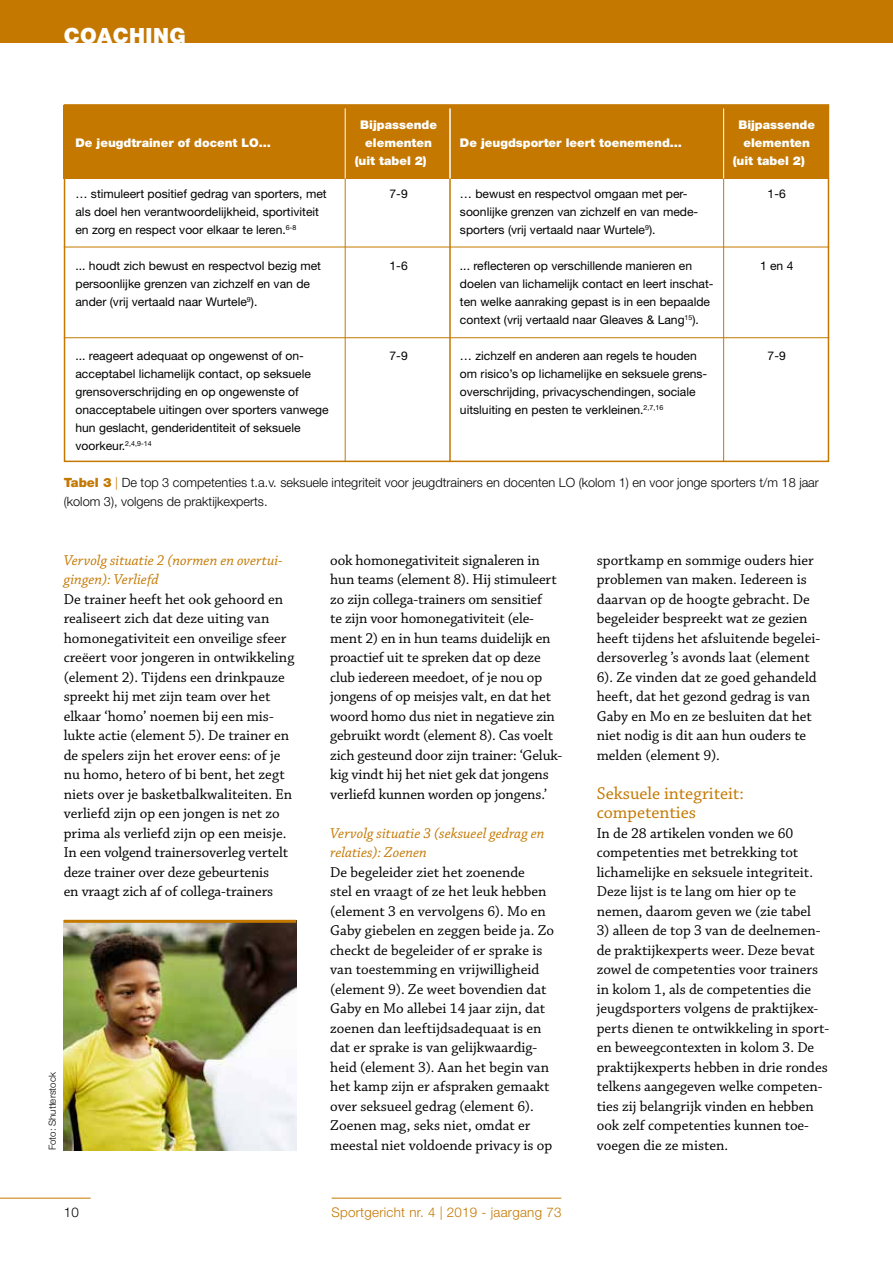
<style>
.page{position:relative;width:893px;height:1263px;background:#fff}
.page>*{position:absolute;margin:0;border:0;box-sizing:border-box;transform-origin:0 0}
.t1{font:900 21px "Helvetica Neue LT Std";letter-spacing:.02em;color:#fff}
.t2{font:18px/19.5px "Chaparral Pro";color:#c47800}
.t3{font:15px/19.5px "Chaparral Pro";color:#000}
.t4{font:italic 15px/19.5px "Chaparral Pro";color:#c47800}
.t5{font:300 13.35px "Helvetica Neue LT Std";letter-spacing:.02em;color:#c47800}
.t6{font:300 13.35px "Helvetica Neue LT Std";color:#000}
.t7{font:300 12.75px/19.5px "Helvetica Neue LT Std";color:#000}
.t8{font:12px/18px "Helvetica Neue LT Std";color:#000}
.t9{font:900 12px "Helvetica Neue LT Std";color:#fff}
.t10{font:300 9.75px "Helvetica Neue LT Std";color:#000}
.s1{font-weight:900;color:#c47800}
.s2{color:#c47800}
</style>
<div class="page">
<div style="left:0;top:0;width:893px;height:43px;background:#c47800"></div>
<hr style="left:0;top:1198px;width:91px;height:1px;background:#c47800">
<hr style="left:332px;top:1198px;width:229px;height:1px;background:#c47800">
<div style="left:64px;top:105px;width:765px;height:74px;background:#c47800"></div>
<div style="left:64px;top:104px;width:765px;height:358px;border:2px solid #c47800"></div>
<hr style="left:64px;top:247px;width:765px;height:1px;background:#c47800">
<hr style="left:64px;top:337px;width:765px;height:1px;background:#c47800">
<hr style="left:449px;top:179px;width:2px;height:283px;background:#c47800">
<hr style="left:345px;top:179px;width:1px;height:283px;background:#c47800">
<hr style="left:723px;top:179px;width:1px;height:283px;background:#c47800">
<hr style="left:449px;top:108px;width:2px;height:71px;background:#fff">
<hr style="left:345px;top:108px;width:1px;height:71px;background:#fff">
<hr style="left:723px;top:108px;width:1px;height:71px;background:#fff">
<img style="left:64px;top:923px;width:232px;height:227px">
<hr style="left:64px;top:920px;width:232px;height:3px;background:#c47800">
<h1 class="t1" style="left:64px;top:23px;width:123px">COACHING</h1>
<p class="t9" style="left:75px;top:135px;width:197px">De jeugdtrainer of docent LO…</p>
<p class="t8" style="left:75px;top:185px;width:253px">… stimuleert positief gedrag van sporters, met als doel hen verantwoordelijkheid, sportiviteit en zorg en respect voor elkaar te leren.<sup>6-8</sup></p>
<p class="t8" style="left:75px;top:257px;width:247px">... houdt zich bewust en respectvol bezig met persoonlijke grenzen van zichzelf en van de ander (vrij vertaald naar Wurtele<sup>9</sup>).</p>
<p class="t8" style="left:75px;top:347px;width:255px">... reageert adequaat op ongewenst of on&shy;acceptabel lichamelijk contact, op seksuele grensoverschrijding en op ongewenste of onacceptabele uitingen over sporters vanwege hun geslacht, genderidentiteit of seksuele voorkeur.<sup>2,4,9-14</sup></p>
<p class="t9" style="left:360px;top:117px;width:78px">Bijpassende</p>
<p class="t9" style="left:365px;top:135px;width:68px">elementen</p>
<p class="t9" style="left:355px;top:153px;width:74px">(uit tabel 2)</p>
<p class="t8" style="left:390px;top:185px;width:20px">7-9</p>
<p class="t8" style="left:390px;top:257px;width:20px">1-6</p>
<p class="t8" style="left:390px;top:347px;width:20px">7-9</p>
<p class="t9" style="left:460px;top:135px;width:224px">De jeugdsporter leert toenemend…</p>
<p class="t8" style="left:460px;top:185px;width:240px">… bewust en respectvol omgaan met per&shy;soonlijke grenzen van zichzelf en van mede&shy;sporters (vrij vertaald naar Wurtele<sup>9</sup>).</p>
<p class="t8" style="left:460px;top:257px;width:255px">... reflecteren op verschillende manieren en doelen van lichamelijk contact en leert inschat&shy;ten welke aanraking gepast is in een bepaalde context (vrij vertaald naar Gleaves &amp; Lang<sup>15</sup>).</p>
<p class="t8" style="left:460px;top:347px;width:249px">… zichzelf en anderen aan regels te houden om risico’s op lichamelijke en seksuele grens&shy;overschrijding, privacyschendingen, sociale uitsluiting en pesten te verkleinen.<sup>2,7,16</sup></p>
<p class="t9" style="left:738px;top:117px;width:78px">Bijpassende</p>
<p class="t9" style="left:743px;top:135px;width:68px">elementen</p>
<p class="t9" style="left:733px;top:153px;width:74px">(uit tabel 2)</p>
<p class="t8" style="left:768px;top:185px;width:20px">1-6</p>
<p class="t8" style="left:760px;top:257px;width:35px">1 en 4</p>
<p class="t8" style="left:768px;top:347px;width:20px">7-9</p>
<p class="t7" style="left:64px;top:472px;width:757px"><span class="s1">Tabel 3</span> <span class="s2">|</span> De top 3 competenties t.a.v. seksuele integriteit voor jeugdtrainers en docenten LO (kolom 1) en voor jonge sporters t/m 18 jaar (kolom 3), volgens de praktijkexperts.</p>
<p class="t4" style="left:64px;top:551px;width:220px">Vervolg situatie 2 (normen en overtui&shy;gingen): Verliefd</p>
<p class="t3" style="left:64px;top:590px;width:232px">De trainer heeft het ook gehoord en realiseert zich dat deze uiting van homonegativiteit een onveilige sfeer creëert voor jongeren in ontwikkeling (element 2). Tijdens een drinkpauze spreekt hij met zijn team over het elkaar ‘homo’ noemen bij een mis&shy;lukte actie (element 5). De trainer en de spelers zijn het erover eens: of je nu homo, hetero of bi bent, het zegt niets over je basketbalkwaliteiten. En verliefd zijn op een jongen is net zo prima als verliefd zijn op een meisje.<br>In een volgend trainersoverleg vertelt deze trainer over deze gebeurtenis<br>en vraagt zich af of collega-trainers</p>
<p class="t10" style="left:46px;top:1150px;width:79px;rotate:-90deg">Foto: Shutterstock</p>
<p class="t3" style="left:330px;top:551px;width:233px">ook homonegativiteit signaleren in hun teams (element 8). Hij stimuleert zo zijn collega-trainers om sensitief<br>te zijn voor homonegativiteit (ele&shy;ment 2) en in hun teams duidelijk en proactief uit te spreken dat op deze club iedereen meedoet, of je nou op jongens of op meisjes valt, en dat het woord homo dus niet in negatieve zin gebruikt wordt (element 8). Cas voelt zich gesteund door zijn trainer: ‘Geluk&shy;kig vindt hij het niet gek dat jongens verliefd kunnen worden op jongens.’</p>
<p class="t4" style="left:330px;top:824px;width:216px">Vervolg situatie 3 (seksueel gedrag en relaties): Zoenen</p>
<p class="t3" style="left:330px;top:863px;width:225px">De begeleider ziet het zoenende<br>stel en vraagt of ze het leuk hebben (element 3 en vervolgens 6). Mo en Gaby giebelen en zeggen beide ja. Zo checkt de begeleider of er sprake is van toestemming en vrijwilligheid (element 9). Ze weet bovendien dat Gaby en Mo allebei 14 jaar zijn, dat zoenen dan leeftijdsadequaat is en dat er sprake is van gelijkwaardig&shy;heid (element 3). Aan het begin van het kamp zijn er afspraken gemaakt over seksueel gedrag (element 6).<br>Zoenen mag, seks niet, omdat er meestal niet voldoende privacy is op</p>
<p class="t6" style="left:64px;top:1204px;width:17px">10</p>
<p class="t5" style="left:331px;top:1204px;width:232px">Sportgericht nr. 4 | 2019 - jaargang 73</p>
<p class="t3" style="left:597px;top:551px;width:225px">sportkamp en sommige ouders hier problemen van maken. Iedereen is daarvan op de hoogte gebracht. De begeleider bespreekt wat ze gezien heeft tijdens het afsluitende begelei&shy;dersoverleg ’s avonds laat (element 6). Ze vinden dat ze goed gehandeld heeft, dat het gezond gedrag is van Gaby en Mo en ze besluiten dat het niet nodig is dit aan hun ouders te melden (element 9).</p>
<p class="t2" style="left:597px;top:784px;width:149px">Seksuele integriteit: competenties</p>
<p class="t3" style="left:597px;top:824px;width:218px">In de 28 artikelen vonden we 60 competenties met betrekking tot lichamelijke en seksuele integriteit.<br>Deze lijst is te lang om hier op te nemen, daarom geven we (zie tabel</p>
<p class="t3" style="left:597px;top:921px;width:234px">3) alleen de top 3 van de deelnemen&shy;de praktijkexperts weer. Deze bevat zowel de competenties voor trainers in kolom 1, als de competenties die jeugdsporters volgens de praktijkex&shy;perts dienen te ontwikkeling in sport&shy;en beweegcontexten in kolom 3. De praktijkexperts hebben in drie rondes telkens aangegeven welke competen&shy;ties zij belangrijk vinden en hebben ook zelf competenties kunnen toe&shy;voegen die ze misten.</p>
</div>
